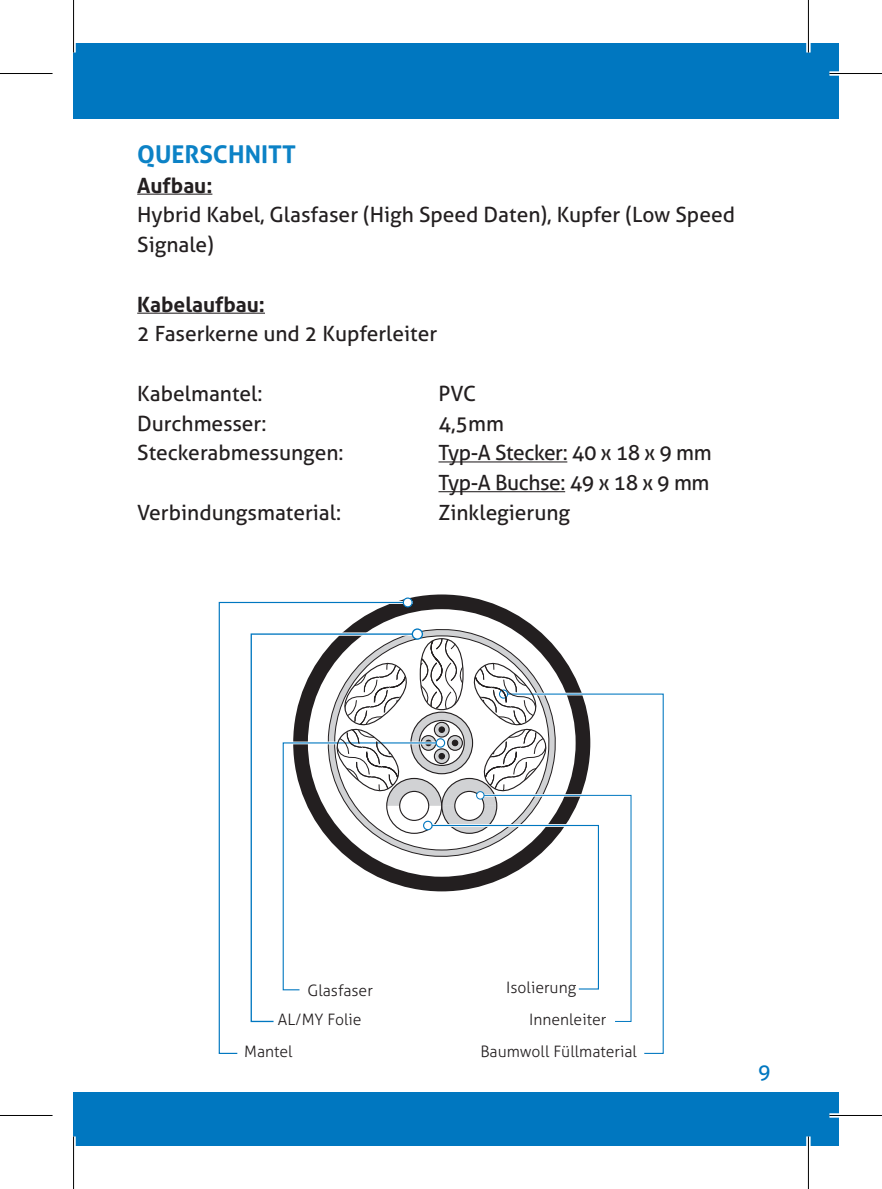
<style>
.page{position:relative;width:882px;height:1189px;background:#fff}
.page>*{position:absolute;margin:0;border:0;box-sizing:border-box;transform-origin:0 0}
.t1{font:700 24.5px "Aller";color:#0c82c6}
.t2{font:21px/29.8px "Aller";color:#231f20}
.t3{font:21px/29.8px "Aller";letter-spacing:-.02em;color:#231f20}
.t4{font:700 21px "Aller";color:#231f20}
.t5{font:21px "Aller";color:#0077c0}
.t6{font:300 15.75px/28.7px "Aller";color:#231f20}
</style>
<div class="page">
<div style="left:74px;top:1092px;width:763px;height:53px;background:#0077c0"></div>
<div style="left:74px;top:44px;width:763px;height:75px;background:#0077c0"></div>
<hr style="left:137px;top:194px;width:75px;height:1px;background:#231f20">
<hr style="left:137px;top:313px;width:128px;height:1px;background:#231f20">
<hr style="left:438px;top:461px;width:129px;height:1px;background:#231f20">
<hr style="left:438px;top:491px;width:127px;height:1px;background:#231f20">
<svg style="left:412px;top:594px;width:151px;height:63px"></svg>
<svg style="left:415px;top:623px;width:146px;height:34px"></svg>
<svg style="left:218px;top:601px;width:191px;height:453px"></svg>
<svg style="left:402px;top:597px;width:10px;height:10px"></svg>
<svg style="left:248px;top:631px;width:178px;height:394px"></svg>
<svg style="left:250px;top:633px;width:169px;height:390px"></svg>
<svg style="left:411px;top:628px;width:12px;height:12px"></svg>
<svg style="left:633px;top:693px;width:31px;height:361px"></svg>
<svg style="left:420px;top:639px;width:43px;height:70px"></svg>
<svg style="left:282px;top:657px;width:351px;height:367px"></svg>
<div style="left:829px;top:71px;width:52px;height:5px;background:#fff"></div>
<hr style="left:829px;top:1113px;width:52px;height:4px;background:#fff">
<div style="left:71px;top:0;width:5px;height:53px;background:#f6f6f6"></div>
<div style="left:71px;top:1136px;width:5px;height:53px;background:#f6f6f6"></div>
<svg style="left:805px;top:0;width:5px;height:53px"></svg>
<svg style="left:805px;top:1136px;width:5px;height:53px"></svg>
<hr style="left:0;top:73px;width:52px;height:1px;background:#000">
<hr style="left:829px;top:73px;width:52px;height:1px;background:#000">
<hr style="left:0;top:1115px;width:52px;height:1px;background:#000">
<hr style="left:829px;top:1115px;width:52px;height:1px;background:#000">
<hr style="left:73px;top:0;width:1px;height:53px;background:#000">
<hr style="left:73px;top:1136px;width:1px;height:53px;background:#000">
<hr style="left:807px;top:0;width:1px;height:53px;background:#000">
<hr style="left:807px;top:1136px;width:1px;height:53px;background:#000">
<p class="t1" style="left:137px;top:139px;width:160px">QUERSCHNITT</p>
<p class="t4" style="left:137px;top:172px;width:77px">Aufbau:</p>
<p class="t2" style="left:137px;top:200px;width:599px">Hybrid Kabel, Glasfaser (High Speed Daten), Kupfer (Low Speed<br>Signale)</p>
<p class="t4" style="left:137px;top:291px;width:129px">Kabelaufbau:</p>
<p class="t2" style="left:137px;top:319px;width:301px">2 Faserkerne und 2 Kupferleiter</p>
<p class="t2" style="left:137px;top:378px;width:127px">Kabelmantel:</p>
<p class="t2" style="left:438px;top:378px;width:39px">PVC</p>
<p class="t2" style="left:137px;top:408px;width:131px">Durchmesser:</p>
<p class="t2" style="left:438px;top:408px;width:67px">4,5mm</p>
<p class="t2" style="left:137px;top:438px;width:208px">Steckerabmessungen:</p>
<p class="t3" style="left:438px;top:438px;width:274px">Typ-A Stecker: 40 x 18 x 9 mm<br>Typ-A Buchse: 49 x 18 x 9 mm</p>
<p class="t2" style="left:137px;top:497px;width:205px">Verbindungsmaterial:</p>
<p class="t2" style="left:438px;top:497px;width:133px">Zinklegierung</p>
<p class="t6" style="left:278px;top:976px;width:96px;text-indent:30px">Glasfaser<br>AL/MY Folie</p>
<p class="t6" style="left:244px;top:1037px;width:50px">Mantel</p>
<p class="t6" style="left:506px;top:973px;width:71px">Isolierung</p>
<p class="t6" style="left:529px;top:1005px;width:79px">Innenleiter</p>
<p class="t6" style="left:480px;top:1037px;width:158px">Baumwoll Füllmaterial</p>
<p class="t5" style="left:757px;top:1059px;width:14px">9</p>
</div>
